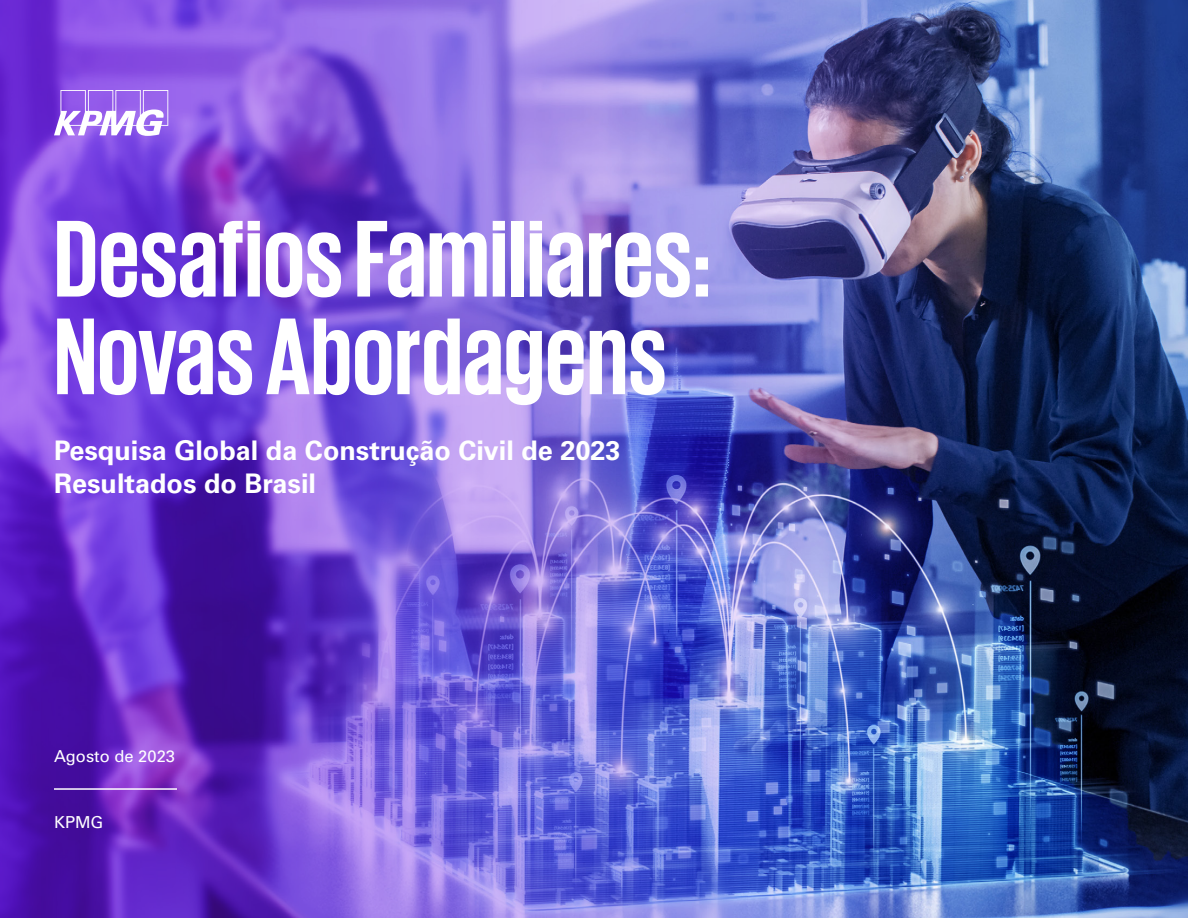
<style>
.page{position:relative;width:1188px;height:918px;background:#fff}
.page>*{position:absolute;margin:0;border:0;box-sizing:border-box;transform-origin:0 0}
.t1{font:700 111.6px/97.6px "KPMG";color:#fff}
.t2{font:700 27px/33px "Univers LT Std";color:#fff}
.t3{font:16.5px "Univers LT Std";color:#fff}
</style>
<div class="page">
<img style="left:976px;top:0;width:212px;height:918px">
<img style="left:0;top:0;width:976px;height:918px">
<svg style="left:54px;top:90px;width:114px;height:46px"></svg>
<hr style="left:54px;top:788px;width:123px;height:2px;background:#fff">
<h1 class="t1" style="left:54px;top:206px;width:659px">Desafios Familiares:<br>Novas Abordagens</h1>
<p class="t2" style="left:54px;top:434px;width:568px">Pesquisa Global da Construção Civil de 2023<br>Resultados do Brasil</p>
<p class="t3" style="left:54px;top:746px;width:123px">Agosto de 2023</p>
<p class="t3" style="left:54px;top:812px;width:51px">KPMG</p>
</div>
